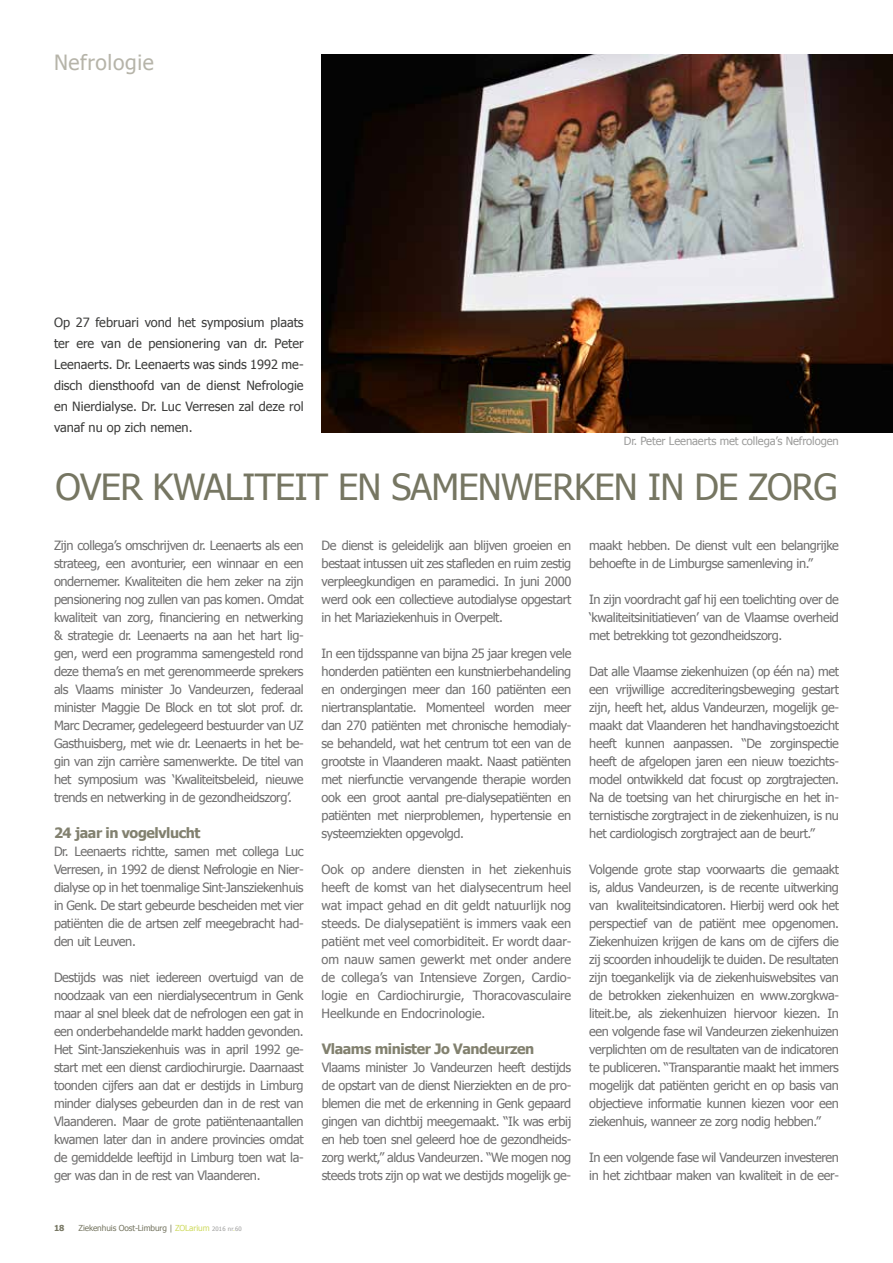
<style>
.page{position:relative;width:893px;height:1263px;background:#fff}
.page>*{position:absolute;margin:0;border:0;box-sizing:border-box;transform-origin:0 0}
.t1{font:36px "Tahoma";letter-spacing:-.02em;color:#767662}
.t2{font:21px "Tahoma";letter-spacing:.03em;color:#b6b4a9}
.t3{font:700 14.25px "Tahoma";letter-spacing:-.03em;color:#82816f}
.t4{font:12.75px/18px "Tahoma";letter-spacing:-.03em;color:#706f6f;text-align:justify}
.t5{font:12.75px/21px "Tahoma";color:#3c3c3b;text-align:justify}
.t6{font:11.25px "Tahoma";letter-spacing:-.01em;color:#9d9d9c}
.t7{font:8.25px "Tahoma";letter-spacing:-.01em;color:#767662}
.t8{font:700 8.25px "Tahoma";color:#767662}
.s1{color:#cfdb60}
.s2{font-size:6px;color:#9d9d9c}
.s3{font-size:6px;color:#cfdb60}
</style>
<div class="page">
<img style="left:322px;top:54px;width:571px;height:378px">
<h2 class="t2" style="left:54px;top:49px;width:101px">Nefrologie</h2>
<p class="t5" style="left:54px;top:311px;width:251px">Op 27 februari vond het symposium plaats ter ere van de pensionering van dr. Peter Leenaerts. Dr. Leenaerts was sinds 1992 me&shy;disch diensthoofd van de dienst Nefrologie en Nierdialyse. Dr. Luc Verresen zal deze rol vanaf nu op zich nemen.</p>
<p class="t6" style="left:624px;top:434px;width:217px">Dr. Peter Leenaerts met collega’s Nefrologen</p>
<h1 class="t1" style="left:55px;top:463px;width:784px">OVER KWALITEIT EN SAMENWERKEN IN DE ZORG</h1>
<p class="t4" style="left:54px;top:536px;width:251px">Zijn collega’s omschrijven dr. Leenaerts als een strateeg, een avonturier, een winnaar en een ondernemer. Kwaliteiten die hem zeker na zijn pensionering nog zullen van pas komen. Omdat kwaliteit van zorg, financiering en netwerking &amp; strategie dr. Leenaerts na aan het hart lig&shy;gen, werd een programma samengesteld rond deze thema’s en met gerenommeerde sprekers als Vlaams minister Jo Vandeurzen, federaal minister Maggie De Block en tot slot prof. dr.<br>Marc Decramer, gedelegeerd bestuurder van UZ Gasthuisberg, met wie dr. Leenaerts in het be&shy;gin van zijn carrière samenwerkte. De titel van het symposium was ‘Kwaliteitsbeleid, nieuwe trends en netwerking in de gezondheidszorg’.</p>
<p class="t3" style="left:54px;top:823px;width:148px">24 jaar in vogelvlucht</p>
<p class="t4" style="left:54px;top:842px;width:251px">Dr. Leenaerts richtte, samen met collega Luc Verresen, in 1992 de dienst Nefrologie en Nier&shy;dialyse op in het toenmalige Sint-Jansziekenhuis in Genk. De start gebeurde bescheiden met vier patiënten die de artsen zelf meegebracht had&shy;den uit Leuven.</p>
<p class="t4" style="left:54px;top:968px;width:251px">Destijds was niet iedereen overtuigd van de noodzaak van een nierdialysecentrum in Genk maar al snel bleek dat de nefrologen een gat in een onderbehandelde markt hadden gevonden.<br>Het Sint-Jansziekenhuis was in april 1992 ge&shy;start met een dienst cardiochirurgie. Daarnaast toonden cijfers aan dat er destijds in Limburg minder dialyses gebeurden dan in de rest van Vlaanderen. Maar de grote patiëntenaantallen kwamen later dan in andere provincies omdat de gemiddelde leeftijd in Limburg toen wat la&shy;ger was dan in de rest van Vlaanderen.</p>
<p class="t8" style="left:54px;top:1222px;width:12px">18</p>
<p class="t7" style="left:79px;top:1222px;width:165px">Ziekenhuis Oost-Limburg | <span class="s1">ZOLarium</span> <span class="s2">2016 nr</span><span class="s3">.</span><span class="s2">60</span></p>
<p class="t4" style="left:322px;top:536px;width:251px">De dienst is geleidelijk aan blijven groeien en bestaat intussen uit zes stafleden en ruim zestig verpleegkundigen en paramedici. In juni 2000 werd ook een collectieve autodialyse opgestart in het Mariaziekenhuis in Overpelt.</p>
<p class="t4" style="left:322px;top:644px;width:251px">In een tijdsspanne van bijna 25 jaar kregen vele honderden patiënten een kunstnierbehandeling en ondergingen meer dan 160 patiënten een niertransplantatie. Momenteel worden meer dan 270 patiënten met chronische hemodialy&shy;se behandeld, wat het centrum tot een van de grootste in Vlaanderen maakt. Naast patiënten met nierfunctie vervangende therapie worden ook een groot aantal pre-dialysepatiënten en patiënten met nierproblemen, hypertensie en systeemziekten opgevolgd.</p>
<p class="t4" style="left:322px;top:860px;width:251px">Ook op andere diensten in het ziekenhuis heeft de komst van het dialysecentrum heel wat impact gehad en dit geldt natuurlijk nog steeds. De dialysepatiënt is immers vaak een patiënt met veel comorbiditeit. Er wordt daar&shy;om nauw samen gewerkt met onder andere de collega’s van Intensieve Zorgen, Cardio&shy;logie en Cardiochirurgie, Thoracovasculaire Heelkunde en Endocrinologie.</p>
<p class="t3" style="left:322px;top:1039px;width:214px">Vlaams minister Jo Vandeurzen</p>
<p class="t4" style="left:322px;top:1058px;width:251px">Vlaams minister Jo Vandeurzen heeft destijds de opstart van de dienst Nierziekten en de pro&shy;blemen die met de erkenning in Genk gepaard gingen van dichtbij meegemaakt. “Ik was erbij en heb toen snel geleerd hoe de gezondheids&shy;zorg werkt,” aldus Vandeurzen. “We mogen nog steeds trots zijn op wat we destijds mogelijk ge-</p>
<p class="t4" style="left:589px;top:536px;width:251px">maakt hebben. De dienst vult een belangrijke behoefte in de Limburgse samenleving in.”</p>
<p class="t4" style="left:589px;top:590px;width:251px">In zijn voordracht gaf hij een toelichting over de ‘kwaliteitsinitiatieven’ van de Vlaamse overheid met betrekking tot gezondheidszorg.</p>
<p class="t4" style="left:589px;top:662px;width:251px">Dat alle Vlaamse ziekenhuizen (op één na) met een vrijwillige accrediteringsbeweging gestart zijn, heeft het, aldus Vandeurzen, mogelijk ge&shy;maakt dat Vlaanderen het handhavingstoezicht heeft kunnen aanpassen. “De zorginspectie heeft de afgelopen jaren een nieuw toezichts&shy;model ontwikkeld dat focust op zorgtrajecten.<br>Na de toetsing van het chirurgische en het in&shy;ternistische zorgtraject in de ziekenhuizen, is nu het cardiologisch zorgtraject aan de beurt.”</p>
<p class="t4" style="left:589px;top:860px;width:251px">Volgende grote stap voorwaarts die gemaakt is, aldus Vandeurzen, is de recente uitwerking van kwaliteitsindicatoren. Hierbij werd ook het perspectief van de patiënt mee opgenomen.<br>Ziekenhuizen krijgen de kans om de cijfers die zij scoorden inhoudelijk te duiden. De resultaten zijn toegankelijk via de ziekenhuiswebsites van de betrokken ziekenhuizen en www.zorgkwa&shy;liteit.be, als ziekenhuizen hiervoor kiezen. In een volgende fase wil Vandeurzen ziekenhuizen verplichten om de resultaten van de indicatoren te publiceren. “Transparantie maakt het immers mogelijk dat patiënten gericht en op basis van objectieve informatie kunnen kiezen voor een ziekenhuis, wanneer ze zorg nodig hebben.”</p>
<p class="t4" style="left:589px;top:1148px;width:251px">In een volgende fase wil Vandeurzen investeren in het zichtbaar maken van kwaliteit in de eer-</p>
</div>
